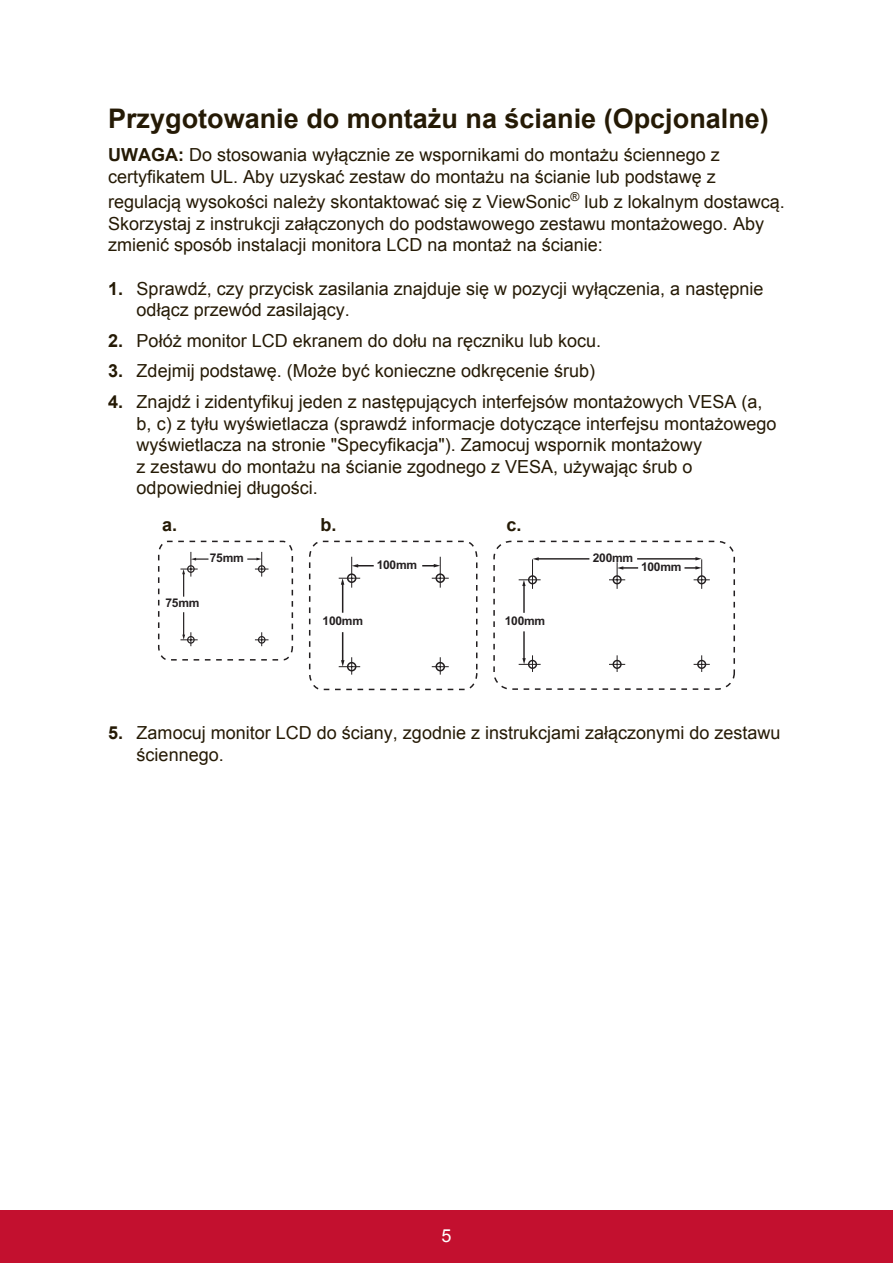
<style>
.page{position:relative;width:893px;height:1263px;background:#fff}
.page>*{position:absolute;margin:0;border:0;box-sizing:border-box;transform-origin:0 0}
.t1{font:700 27px "Arial";color:#251a05}
.t2{font:18px/21.6px "Arial";color:#251a05}
.t3{font:700 18px "Arial";color:#251a05}
.t4{font:18px "Arial";color:#fff}
.t5{font:700 12px "Arial";letter-spacing:-.02em;color:#231f20}
.s1{font-weight:700}
</style>
<div class="page">
<div style="left:0;top:1210px;width:892px;height:53px;background:#c3102f"></div>
<svg style="left:158px;top:540px;width:136px;height:121px"></svg>
<svg style="left:308px;top:540px;width:170px;height:150px"></svg>
<hr style="left:532px;top:559px;width:1px;height:30px;background:#231f20">
<svg style="left:518px;top:575px;width:22px;height:97px"></svg>
<hr style="left:537px;top:558px;width:52px;height:1px;background:#231f20">
<svg style="left:532px;top:557px;width:6px;height:3px"></svg>
<svg style="left:609px;top:557px;width:100px;height:115px"></svg>
<div style="left:493px;top:540px;width:241px;height:150px;border:2px dashed #231f20;border-radius:17px"></div>
<h1 class="t1" style="left:108px;top:100px;width:662px">Przygotowanie do montażu na ścianie (Opcjonalne)</h1>
<p class="t2" style="left:108px;top:144px;width:613px"><span class="s1">UWAGA:</span> Do stosowania wyłącznie ze wspornikami do montażu ściennego z certyfikatem UL. Aby uzyskać zestaw do montażu na ścianie lub podstawę z</p>
<p class="t2" style="left:108px;top:191px;width:678px">regulacją wysokości należy skontaktować się z ViewSonic<sup>®</sup> lub z lokalnym dostawcą.<br>Skorzystaj z instrukcji załączonych do podstawowego zestawu montażowego. Aby zmienić sposób instalacji monitora LCD na montaż na ścianie:</p>
<p class="t2" style="left:136px;top:278px;width:628px;text-indent:-28px"><span class="s1">1.</span> Sprawdź, czy przycisk zasilania znajduje się w pozycji wyłączenia, a następnie odłącz przewód zasilający.</p>
<p class="t2" style="left:108px;top:330px;width:494px"><span class="s1">2.</span> Połóż monitor LCD ekranem do dołu na ręczniku lub kocu.</p>
<p class="t2" style="left:108px;top:360px;width:488px"><span class="s1">3.</span> Zdejmij podstawę. (Może być konieczne odkręcenie śrub)</p>
<p class="t2" style="left:136px;top:391px;width:641px;text-indent:-28px"><span class="s1">4.</span> Znajdź i zidentyfikuj jeden z następujących interfejsów montażowych VESA (a, b, c) z tyłu wyświetlacza (sprawdź informacje dotyczące interfejsu montażowego wyświetlacza na stronie "Specyfikacja"). Zamocuj wspornik montażowy<br>z zestawu do montażu na ścianie zgodnego z VESA, używając śrub o odpowiedniej długości.</p>
<p class="t3" style="left:162px;top:513px;width:17px">a.</p>
<p class="t3" style="left:320px;top:513px;width:18px">b.</p>
<p class="t3" style="left:506px;top:513px;width:17px">c.</p>
<p class="t5" style="left:210px;top:550px;width:35px">75mm</p>
<p class="t5" style="left:165px;top:595px;width:35px">75mm</p>
<p class="t5" style="left:376px;top:556px;width:42px">100mm</p>
<p class="t5" style="left:322px;top:613px;width:42px">100mm</p>
<p class="t5" style="left:504px;top:612px;width:42px">100mm</p>
<p class="t5" style="left:592px;top:549px;width:42px">200mm</p>
<p class="t5" style="left:640px;top:558px;width:42px">100mm</p>
<p class="t2" style="left:136px;top:722px;width:645px;text-indent:-28px"><span class="s1">5.</span> Zamocuj monitor LCD do ściany, zgodnie z instrukcjami załączonymi do zestawu ściennego.</p>
<p class="t4" style="left:441px;top:1223px;width:12px">5</p>
</div>
